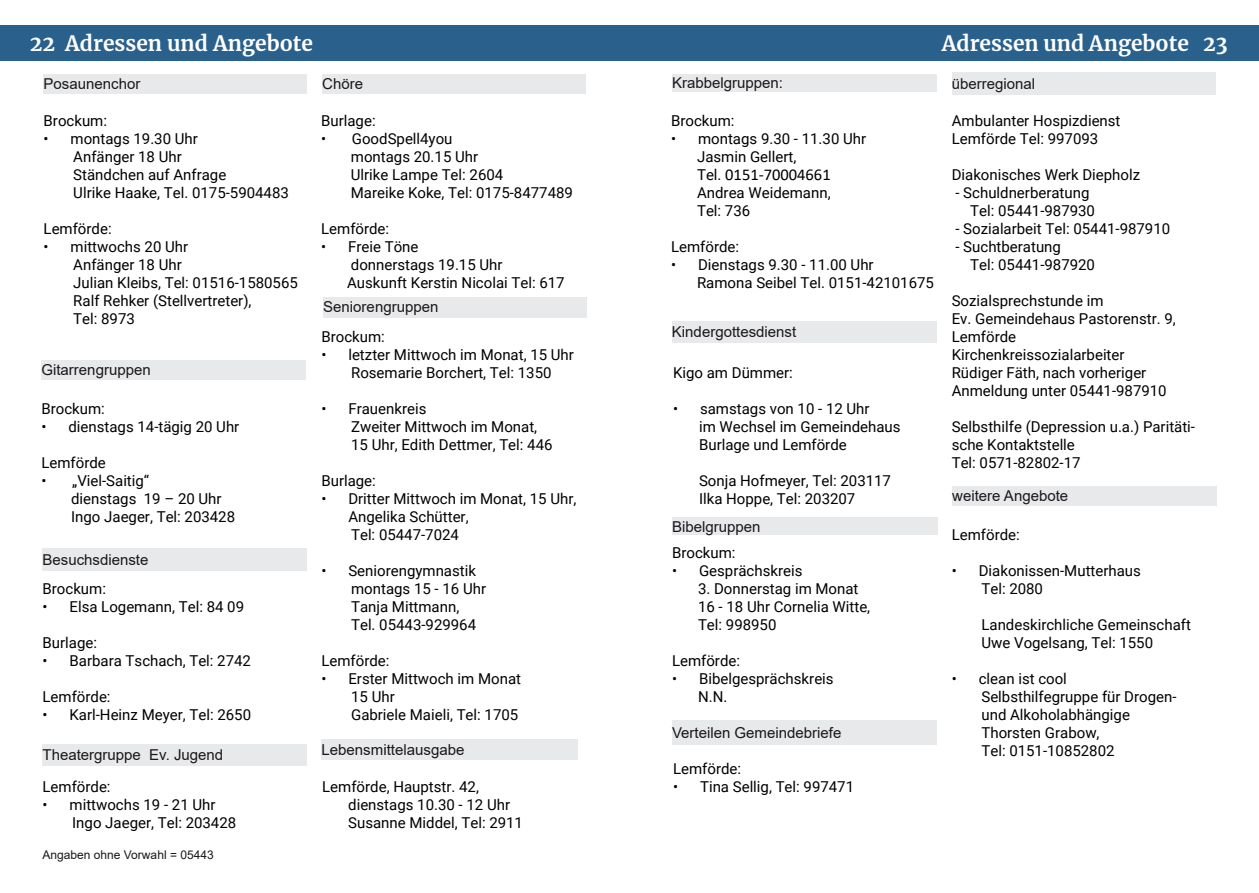
<style>
.page{position:relative;width:1259px;height:893px;background:#fff}
.page>*{position:absolute;margin:0;border:0;box-sizing:border-box;transform-origin:0 0}
.t1{font:700 21px "Merriweather";color:#fff}
.t2{font:16.5px "Calibri";color:#000}
.t3{font:15px/18px "Roboto";color:#000}
.t4{font:15px "Arial";color:#1a171b}
.t5{font:12px "Arial";color:#1a171b}
.s1{font-family:"Roboto";font-size:15px}
</style>
<div class="page">
<div style="left:0;top:25px;width:629px;height:35px;background:#29608c"></div>
<div style="left:629px;top:25px;width:630px;height:35px;background:#29608c"></div>
<div style="left:43px;top:548px;width:264px;height:23px;background:#e8e9ea"></div>
<div style="left:44px;top:74px;width:263px;height:20px;background:#e8e9ea"></div>
<div style="left:41px;top:360px;width:265px;height:20px;background:#e8e9ea"></div>
<div style="left:322px;top:74px;width:264px;height:20px;background:#e8e9ea"></div>
<div style="left:672px;top:720px;width:264px;height:25px;background:#e8e9ea"></div>
<div style="left:951px;top:73px;width:264px;height:22px;background:#e8e9ea"></div>
<div style="left:672px;top:517px;width:266px;height:18px;background:#e8e9ea"></div>
<div style="left:323px;top:297px;width:264px;height:20px;background:#e8e9ea"></div>
<div style="left:43px;top:744px;width:264px;height:21px;background:#e8e9ea"></div>
<div style="left:952px;top:486px;width:265px;height:19px;background:#e8e9ea"></div>
<div style="left:672px;top:74px;width:264px;height:18px;background:#e8e9ea"></div>
<div style="left:672px;top:322px;width:264px;height:21px;background:#e8e9ea"></div>
<div style="left:321px;top:740px;width:256px;height:20px;background:#e8e9ea"></div>
<h1 class="t1" style="left:30px;top:30px;width:285px">22 Adressen und Angebote</h1>
<h1 class="t1" style="left:942px;top:30px;width:287px">Adressen und Angebote 23</h1>
<p class="t4" style="left:44px;top:78px;width:98px">Posaunenchor</p>
<p class="t3" style="left:44px;top:113px;width:65px">Brockum:</p>
<p class="t3" style="left:73px;top:131px;width:217px;text-indent:-30px">• montags 19.30 Uhr<br>Anfänger 18 Uhr<br>Ständchen auf Anfrage<br>Ulrike Haake, Tel. 0175-5904483</p>
<p class="t3" style="left:44px;top:221px;width:70px">Lemförde:</p>
<p class="t3" style="left:73px;top:239px;width:226px;text-indent:-30px">• mittwochs 20 Uhr<br>Anfänger 18 Uhr<br>Julian Kleibs, Tel: 01516-1580565<br>Ralf Rehker (Stellvertreter),<br>Tel: 8973</p>
<p class="t4" style="left:41px;top:364px;width:111px">Gitarrengruppen</p>
<p class="t3" style="left:41px;top:401px;width:65px">Brockum:</p>
<p class="t3" style="left:41px;top:419px;width:199px">• dienstags 14-tägig 20 Uhr</p>
<p class="t3" style="left:41px;top:455px;width:66px">Lemförde</p>
<p class="t3" style="left:71px;top:473px;width:165px;text-indent:-30px">• „Viel-Saitig“<br>dienstags 19 – 20 Uhr<br>Ingo Jaeger, Tel: 203428</p>
<p class="t4" style="left:43px;top:554px;width:107px">Besuchsdienste</p>
<p class="t3" style="left:43px;top:581px;width:65px">Brockum:</p>
<p class="t3" style="left:43px;top:599px;width:203px">• Elsa Logemann, Tel: 84 09</p>
<p class="t3" style="left:43px;top:635px;width:56px">Burlage:</p>
<p class="t3" style="left:43px;top:653px;width:210px">• Barbara Tschach, Tel: 2742</p>
<p class="t3" style="left:43px;top:689px;width:70px">Lemförde:</p>
<p class="t3" style="left:43px;top:707px;width:210px">• Karl-Heinz Meyer, Tel: 2650</p>
<p class="t4" style="left:43px;top:749px;width:182px">Theatergruppe Ev. Jugend</p>
<p class="t3" style="left:43px;top:779px;width:70px">Lemförde:</p>
<p class="t3" style="left:72px;top:797px;width:165px;text-indent:-30px">• mittwochs 19 - 21 Uhr<br>Ingo Jaeger, Tel: 203428</p>
<p class="t5" style="left:43px;top:850px;width:173px">Angaben ohne Vorwahl = 05443</p>
<p class="t4" style="left:322px;top:78px;width:42px">Chöre</p>
<p class="t3" style="left:321px;top:113px;width:56px">Burlage:</p>
<p class="t3" style="left:351px;top:131px;width:224px;text-indent:-30px">• GoodSpell4you<br>montags 20.15 Uhr<br>Ulrike Lampe Tel: 2604<br>Mareike Koke, Tel: 0175-8477489</p>
<p class="t3" style="left:321px;top:221px;width:70px">Lemförde:</p>
<p class="t3" style="left:347px;top:239px;width:219px;text-indent:-26px">• Freie Töne<br>donnerstags 19.15 Uhr<br>Auskunft Kerstin Nicolai Tel: 617</p>
<p class="t4" style="left:323px;top:302px;width:117px">Seniorengruppen</p>
<p class="t3" style="left:321px;top:329px;width:65px">Brockum:</p>
<p class="t3" style="left:321px;top:347px;width:254px;text-align:center">• letzter Mittwoch im Monat, 15 Uhr<br>Rosemarie Borchert, Tel: 1350</p>
<p class="t3" style="left:351px;top:401px;width:203px;text-indent:-30px">• Frauenkreis<br>Zweiter Mittwoch im Monat,<br>15 Uhr, Edith Dettmer, Tel: 446</p>
<p class="t3" style="left:321px;top:473px;width:56px">Burlage:</p>
<p class="t3" style="left:348px;top:491px;width:229px;text-indent:-27px">• Dritter Mittwoch im Monat, 15 Uhr,<br>Angelika Schütter,<br>Tel: 05447-7024</p>
<p class="t3" style="left:351px;top:563px;width:136px;text-indent:-30px">• Seniorengymnastik montags 15 - 16 Uhr<br>Tanja Mittmann,<br>Tel. 05443-929964</p>
<p class="t3" style="left:321px;top:653px;width:70px">Lemförde:</p>
<p class="t3" style="left:351px;top:671px;width:171px;text-indent:-30px">• Erster Mittwoch im Monat<br>15 Uhr<br>Gabriele Maieli, Tel: 1705</p>
<p class="t4" style="left:321px;top:744px;width:145px">Lebensmittelausgabe</p>
<p class="t3" style="left:348px;top:779px;width:176px;text-indent:-26px">Lemförde, Hauptstr. 42, dienstags 10.30 - 12 Uhr<br>Susanne Middel, Tel: 2911</p>
<p class="t4" style="left:672px;top:77px;width:112px">Krabbelgruppen:</p>
<p class="t3" style="left:671px;top:113px;width:65px">Brockum:</p>
<p class="t3" style="left:697px;top:131px;width:171px;text-indent:-26px">• montags 9.30 - 11.30 Uhr<br>Jasmin Gellert,</p>
<p class="t2" style="left:697px;top:168px;width:135px"><span class="s1">Tel.</span> 0151-70004661</p>
<p class="t3" style="left:697px;top:185px;width:135px">Andrea Weidemann,<br>Tel: 736</p>
<p class="t3" style="left:671px;top:239px;width:70px">Lemförde:</p>
<p class="t3" style="left:697px;top:257px;width:238px;text-indent:-26px">• Dienstags 9.30 - 11.00 Uhr<br>Ramona Seibel Tel. 0151-42101675</p>
<p class="t4" style="left:672px;top:327px;width:126px">Kindergottesdienst</p>
<p class="t3" style="left:673px;top:365px;width:121px">Kigo am Dümmer:</p>
<p class="t3" style="left:699px;top:401px;width:203px;text-indent:-26px">• samstags von 10 - 12 Uhr<br>im Wechsel im Gemeindehaus<br>Burlage und Lemförde</p>
<p class="t3" style="left:699px;top:473px;width:193px">Sonja Hofmeyer, Tel: 203117<br>Ilka Hoppe, Tel: 203207</p>
<p class="t4" style="left:951px;top:78px;width:85px">überregional</p>
<p class="t3" style="left:951px;top:113px;width:170px">Ambulanter Hospizdienst<br>Lemförde Tel: 997093</p>
<p class="t3" style="left:951px;top:167px;width:190px">Diakonisches Werk Diepholz</p>
<p class="t3" style="left:970px;top:185px;width:126px;text-indent:-15px">- Schuldnerberatung<br>Tel: 05441-987930</p>
<p class="t3" style="left:955px;top:221px;width:216px">- Sozialarbeit Tel: 05441-987910</p>
<p class="t3" style="left:970px;top:239px;width:126px;text-indent:-15px">- Suchtberatung<br>Tel: 05441-987920</p>
<p class="t3" style="left:951px;top:293px;width:226px">Sozialsprechstunde im<br>Ev. Gemeindehaus Pastorenstr. 9,<br>Lemförde<br>Kirchenkreissozialarbeiter<br>Rüdiger Fäth, nach vorheriger<br>Anmeldung unter 05441-987910</p>
<p class="t3" style="left:951px;top:419px;width:245px">Selbsthilfe (Depression u.a.) Paritäti‐ sche Kontaktstelle<br>Tel: 0571-82802-17</p>
<p class="t4" style="left:952px;top:490px;width:117px">weitere Angebote</p>
<p class="t4" style="left:672px;top:521px;width:90px">Bibelgruppen</p>
<p class="t3" style="left:951px;top:527px;width:70px">Lemförde:</p>
<p class="t3" style="left:981px;top:563px;width:161px;text-indent:-30px">• Diakonissen-Mutterhaus<br>Tel: 2080</p>
<p class="t3" style="left:981px;top:617px;width:211px">Landeskirchliche Gemeinschaft<br>Uwe Vogelsang, Tel: 1550</p>
<p class="t3" style="left:981px;top:671px;width:197px;text-indent:-30px">• clean ist cool<br>Selbsthilfegruppe für Drogen&shy;und Alkoholabhängige<br>Thorsten Grabow,<br>Tel: 0151-10852802</p>
<p class="t3" style="left:672px;top:545px;width:65px">Brockum:</p>
<p class="t3" style="left:672px;top:563px;width:132px">• Gesprächskreis</p>
<p class="t3" style="left:698px;top:581px;width:174px">3. Donnerstag im Monat<br>16 - 18 Uhr Cornelia Witte,<br>Tel: 998950</p>
<p class="t3" style="left:672px;top:653px;width:70px">Lemförde:</p>
<p class="t3" style="left:698px;top:671px;width:137px;text-indent:-26px">• Bibelgesprächskreis<br>N.N.</p>
<p class="t4" style="left:672px;top:727px;width:171px">Verteilen Gemeindebriefe</p>
<p class="t3" style="left:673px;top:761px;width:70px">Lemförde:</p>
<p class="t3" style="left:673px;top:779px;width:183px">• Tina Sellig, Tel: 997471</p>
</div>
